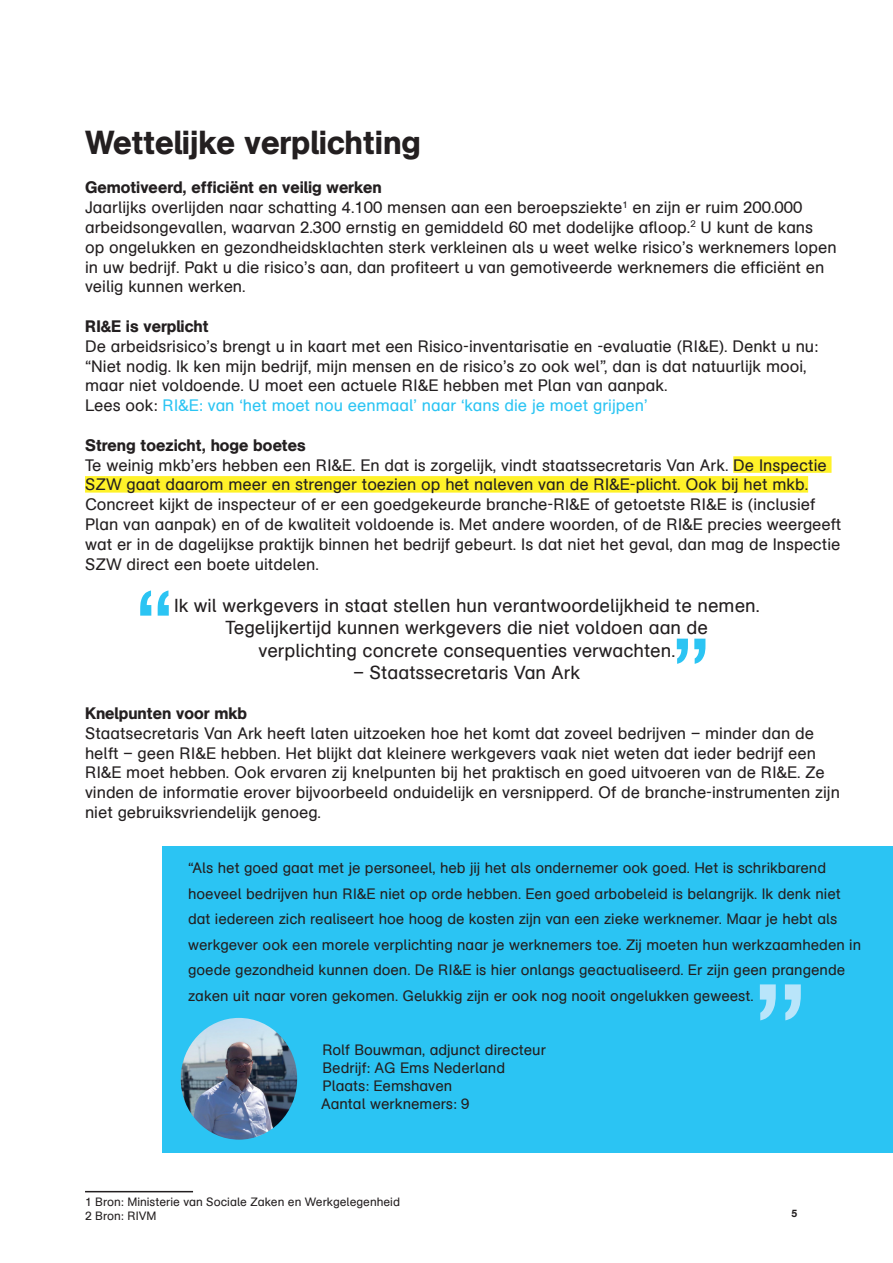
<style>
.page{position:relative;width:893px;height:1263px;background:#fff}
.page>*{position:absolute;margin:0;border:0;box-sizing:border-box;transform-origin:0 0}
.t1{font:150px "AG Schoolbook Regular A";color:#b9e5fa}
.t2{font:105px "AG Schoolbook Regular A";color:#2bc4f3}
.Platte_tekst{font:33px "AG Schoolbook Medium A";color:#231f20}
.CITAAT_niet_bold{font:18.75px "AG Schoolbook Regular A";color:#231f20}
.Platte_tekst-2{font:16.5px/19.8px "AG Schoolbook Regular A";color:#231f20}
.Alineakop{font:16.5px "AG Schoolbook Medium A";color:#231f20}
.Platte_tekst-3{font:16.5px "AG Schoolbook Regular A";color:#2bc4f3}
.Citaat{font:15px/25.5px "AG Schoolbook Regular A";color:#231f20}
.Voetnoot{font:12px "AG Schoolbook Regular A";color:#231f20}
.t3{font:10.5px "AG Schoolbook Medium A";color:#231f20}
.s1{color:#231f20}
</style>
<div class="page">
<div style="left:733px;top:456px;width:98px;height:17px;background:#fff229"></div>
<div style="left:85px;top:476px;width:723px;height:17px;background:#fff229"></div>
<hr style="left:85px;top:1191px;width:108px;height:1px;background:#231f20">
<div style="left:163px;top:847px;width:730px;height:306px;background:#2bc4f3"></div>
<img style="left:181px;top:1018px;width:116px;height:122px">
<p class="Platte_tekst" style="left:85px;top:122px;width:337px">Wettelijke verplichting</p>
<p class="Alineakop" style="left:85px;top:178px;width:298px">Gemotiveerd, efficiënt en veilig werken</p>
<p class="Platte_tekst-2" style="left:85px;top:198px;width:753px">Jaarlijks overlijden naar schatting 4.100 mensen aan een beroepsziekte<sup>1</sup> en zijn er ruim 200.000 arbeidsongevallen, waarvan 2.300 ernstig en gemiddeld 60 met dodelijke afloop.<sup>2</sup> U kunt de kans<br>op ongelukken en gezondheidsklachten sterk verkleinen als u weet welke risico’s werknemers lopen in uw bedrijf. Pakt u die risico’s aan, dan profiteert u van gemotiveerde werknemers die efficiënt en veilig kunnen werken.</p>
<p class="Alineakop" style="left:85px;top:316px;width:125px">RI&amp;E is verplicht</p>
<p class="Platte_tekst-2" style="left:85px;top:336px;width:735px">De arbeidsrisico’s brengt u in kaart met een Risico-inventarisatie en -evaluatie (RI&amp;E). Denkt u nu: “Niet nodig. Ik ken mijn bedrijf, mijn mensen en de risico’s zo ook wel”, dan is dat natuurlijk mooi, maar niet voldoende. U moet een actuele RI&amp;E hebben met Plan van aanpak.</p>
<p class="Platte_tekst-3" style="left:85px;top:396px;width:564px"><span class="s1">Lees ook:</span> RI&amp;E: van ‘het moet nou eenmaal’ naar ‘kans die je moet grijpen’</p>
<p class="Alineakop" style="left:85px;top:435px;width:222px">Streng toezicht, hoge boetes</p>
<p class="Platte_tekst-2" style="left:85px;top:455px;width:758px">Te weinig mkb’ers hebben een RI&amp;E. En dat is zorgelijk, vindt staatssecretaris Van Ark. De Inspectie SZW gaat daarom meer en strenger toezien op het naleven van de RI&amp;E-plicht. Ook bij het mkb.<br>Concreet kijkt de inspecteur of er een goedgekeurde branche-RI&amp;E of getoetste RI&amp;E is (inclusief Plan van aanpak) en of de kwaliteit voldoende is. Met andere woorden, of de RI&amp;E precies weergeeft wat er in de dagelijkse praktijk binnen het bedrijf gebeurt. Is dat niet het geval, dan mag de Inspectie SZW direct een boete uitdelen.</p>
<p class="CITAAT_niet_bold" style="left:174px;top:595px;width:587px">Ik wil werkgevers in staat stellen hun verantwoordelijkheid te nemen.</p>
<p class="CITAAT_niet_bold" style="left:226px;top:617px;width:484px">Tegelijkertijd kunnen werkgevers die niet voldoen aan de</p>
<p class="CITAAT_niet_bold" style="left:258px;top:640px;width:418px">verplichting concrete consequenties verwachten.</p>
<p class="CITAAT_niet_bold" style="left:353px;top:662px;width:228px">– Staatssecretaris Van Ark</p>
<p class="Alineakop" style="left:85px;top:703px;width:164px">Knelpunten voor mkb</p>
<p class="Platte_tekst-2" style="left:85px;top:723px;width:756px">Staatsecretaris Van Ark heeft laten uitzoeken hoe het komt dat zoveel bedrijven – minder dan de helft – geen RI&amp;E hebben. Het blijkt dat kleinere werkgevers vaak niet weten dat ieder bedrijf een RI&amp;E moet hebben. Ook ervaren zij knelpunten bij het praktisch en goed uitvoeren van de RI&amp;E. Ze vinden de informatie erover bijvoorbeeld onduidelijk en versnipperd. Of de branche-instrumenten zijn niet gebruiksvriendelijk genoeg.</p>
<p class="t2" style="left:134px;top:569px;width:41px">“</p>
<p class="t2" style="left:672px;top:617px;width:41px">”</p>
<p class="Citaat" style="left:188px;top:855px;width:674px">“Als het goed gaat met je personeel, heb jij het als ondernemer ook goed. Het is schrikbarend hoeveel bedrijven hun RI&amp;E niet op orde hebben. Een goed arbobeleid is belangrijk. Ik denk niet dat iedereen zich realiseert hoe hoog de kosten zijn van een zieke werknemer. Maar je hebt als werkgever ook een morele verplichting naar je werknemers toe. Zij moeten hun werkzaamheden in goede gezondheid kunnen doen. De RI&amp;E is hier onlangs geactualiseerd. Er zijn geen prangende zaken uit naar voren gekomen. Gelukkig zijn er ook nog nooit ongelukken geweest.</p>
<p class="t1" style="left:753px;top:954px;width:58px">”</p>
<p class="Citaat" style="left:322px;top:1037px;width:225px">Rolf Bouwman, adjunct directeur</p>
<p class="Citaat" style="left:323px;top:1055px;width:184px">Bedrijf: AG Ems Nederland</p>
<p class="Citaat" style="left:323px;top:1073px;width:131px">Plaats: Eemshaven</p>
<p class="Citaat" style="left:321px;top:1091px;width:150px">Aantal werknemers: 9</p>
<p class="Voetnoot" style="left:85px;top:1195px;width:316px">1 Bron: Ministerie van Sociale Zaken en Werkgelegenheid</p>
<p class="Voetnoot" style="left:85px;top:1209px;width:73px">2 Bron: RIVM</p>
<p class="t3" style="left:791px;top:1207px;width:7px">5</p>
</div>
